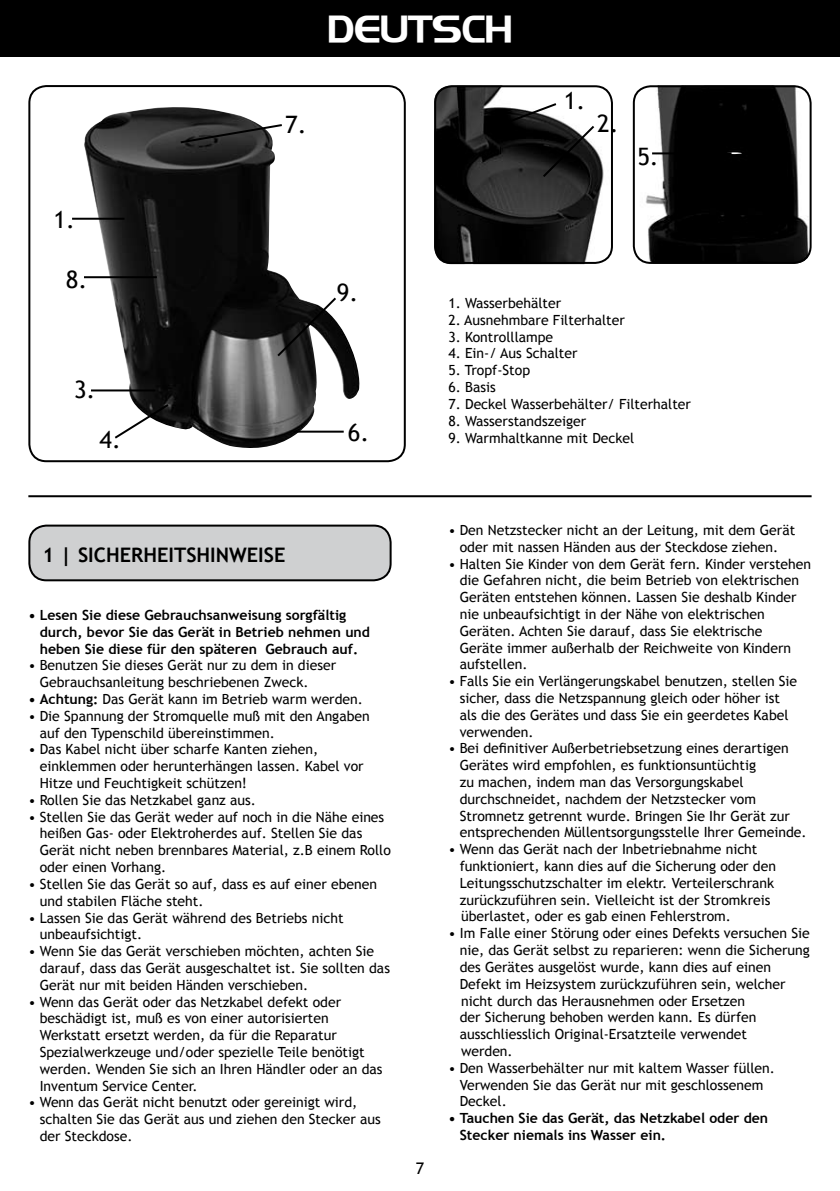
<style>
.page{position:relative;width:840px;height:1191px;background:#fff}
.page>*{position:absolute;margin:0;border:0;box-sizing:border-box;transform-origin:0 0}
.t1{font:36px "Longview";color:#fff}
.t2{font:24px "Trebuchet MS";color:#000}
.t3{font:700 20px "Trebuchet MS";color:#000}
.t4{font:16px "Trebuchet MS";color:#000}
.t5{font:14px/16.8px "Trebuchet MS";color:#000}
.t6{font:700 14px/16.8px "Trebuchet MS";color:#000}
.s1{font-weight:700}
</style>
<div class="page">
<div style="left:0;top:0;width:839px;height:57px;background:#000"></div>
<hr style="left:28px;top:495px;width:783px;height:2px;background:#000">
<div style="left:29px;top:525px;width:361px;height:55px;background:#cfd0d1;border-radius:17px"></div>
<div style="left:28px;top:524px;width:363px;height:57px;border:2px solid #000;border-radius:17px"></div>
<img style="left:632px;top:85px;width:179px;height:179px;border-radius:17px">
<img style="left:434px;top:85px;width:178px;height:179px;border-radius:17px">
<div style="left:434px;top:85px;width:178px;height:179px;border:2px solid #000;border-radius:17px"></div>
<div style="left:632px;top:85px;width:179px;height:179px;border:2px solid #000;border-radius:17px"></div>
<svg style="left:500px;top:101px;width:96px;height:78px"></svg>
<div style="left:723px;top:150px;width:21px;height:6px;border:2px solid #000;border-radius:50%"></div>
<hr style="left:651px;top:152px;width:80px;height:2px;background:#000">
<img style="left:83px;top:107px;width:277px;height:341px">
<div style="left:28px;top:85px;width:377px;height:377px;border:2px solid #000;border-radius:17px"></div>
<hr style="left:72px;top:218px;width:52px;height:2px;background:#000">
<hr style="left:91px;top:389px;width:64px;height:2px;background:#000">
<svg style="left:112px;top:402px;width:59px;height:38px"></svg>
<svg style="left:275px;top:295px;width:63px;height:63px"></svg>
<svg style="left:178px;top:123px;width:106px;height:22px;background:#4d4d4d"></svg>
<hr style="left:84px;top:276px;width:73px;height:2px;background:#000">
<hr style="left:293px;top:430px;width:50px;height:2px;background:#000">
<h2 class="t2" style="left:53px;top:205px;width:23px">1.</h2>
<h2 class="t2" style="left:66px;top:266px;width:23px">8.</h2>
<h2 class="t2" style="left:74px;top:375px;width:23px">3.</h2>
<h2 class="t2" style="left:99px;top:426px;width:23px">4.</h2>
<h1 class="t1" style="left:327px;top:7px;width:186px">DEUTSCH</h1>
<h2 class="t2" style="left:285px;top:110px;width:23px">7.</h2>
<h2 class="t2" style="left:563px;top:87px;width:23px">1.</h2>
<h2 class="t2" style="left:596px;top:109px;width:23px">2.</h2>
<h2 class="t2" style="left:637px;top:142px;width:23px">5.</h2>
<h2 class="t2" style="left:337px;top:279px;width:23px">9.</h2>
<h2 class="t2" style="left:347px;top:418px;width:23px">6.</h2>
<p class="t5" style="left:448px;top:295px;width:114px">1. Wasserbehälter</p>
<p class="t5" style="left:448px;top:312px;width:178px">2. Ausnehmbare Filterhalter</p>
<p class="t5" style="left:448px;top:328px;width:106px">3. Kontrolllampe</p>
<p class="t5" style="left:448px;top:345px;width:130px">4. Ein- / Aus Schalter</p>
<p class="t5" style="left:448px;top:362px;width:83px">5. Tropf-Stop</p>
<p class="t5" style="left:448px;top:379px;width:49px">6. Basis</p>
<p class="t5" style="left:448px;top:396px;width:244px">7. Deckel Wasserbehälter/ Filterhalter</p>
<p class="t5" style="left:448px;top:412px;width:139px">8. Wasserstandszeiger</p>
<p class="t5" style="left:448px;top:429px;width:187px">9. Warmhaltkanne mit Deckel</p>
<h3 class="t3" style="left:43px;top:542px;width:41px">1 | SICHERHEITSHIN</h3>
<h3 class="t3" style="left:229px;top:542px;width:28px">WEISE</h3>
<p class="t6" style="left:40px;top:606px;width:331px;text-indent:-11px">• Lesen Sie diese Gebrauchsanweisung sorgfältig durch, bevor Sie das Gerät in Betrieb nehmen und heben Sie diese für den späteren Gebrauch auf.</p>
<p class="t5" style="left:40px;top:657px;width:298px;text-indent:-11px">• Benutzen Sie dieses Gerät nur zu dem in dieser<br>Gebrauchsanleitung beschriebenen Zweck.</p>
<p class="t5" style="left:28px;top:691px;width:336px"><span class="s1">• Achtung:</span> Das Gerät kann im Betrieb warm werden.</p>
<p class="t5" style="left:40px;top:707px;width:331px;text-indent:-11px">• Die Spannung der Stromquelle muß mit den Angaben auf den Typenschild übereinstimmen.</p>
<p class="t5" style="left:40px;top:741px;width:325px;text-indent:-11px">• Das Kabel nicht über scharfe Kanten ziehen, einklemmen oder herunterhängen lassen. Kabel vor<br>Hitze und Feuchtigkeit schützen!</p>
<p class="t5" style="left:28px;top:791px;width:229px">• Rollen Sie das Netzkabel ganz aus.</p>
<p class="t5" style="left:40px;top:808px;width:352px;text-indent:-11px">• Stellen Sie das Gerät weder auf noch in die Nähe eines heißen Gas- oder Elektroherdes auf. Stellen Sie das Gerät nicht neben brennbares Material, z.B einem Rollo oder einen Vorhang.</p>
<p class="t5" style="left:40px;top:875px;width:338px;text-indent:-11px">• Stellen Sie das Gerät so auf, dass es auf einer ebenen und stabilen Fläche steht.</p>
<p class="t5" style="left:40px;top:909px;width:305px;text-indent:-11px">• Lassen Sie das Gerät während des Betriebs nicht unbeaufsichtigt.</p>
<p class="t5" style="left:40px;top:943px;width:351px;text-indent:-11px">• Wenn Sie das Gerät verschieben möchten, achten Sie darauf, dass das Gerät ausgeschaltet ist. Sie sollten das<br>Gerät nur mit beiden Händen verschieben.</p>
<p class="t5" style="left:40px;top:993px;width:344px;text-indent:-11px">• Wenn das Gerät oder das Netzkabel defekt oder beschädigt ist, muß es von einer autorisierten Werkstatt ersetzt werden, da für die Reparatur Spezialwerkzeuge und/oder spezielle Teile benötigt werden. Wenden Sie sich an I hren Händler oder an das I nventum Service Center.</p>
<p class="t5" style="left:40px;top:1094px;width:342px;text-indent:-11px">• Wenn das Gerät nicht benutzt oder gereinigt wird, schalten Sie das Gerät aus und ziehen den Stecker aus der Steckdose.</p>
<p class="t4" style="left:415px;top:1159px;width:10px">7</p>
<p class="t5" style="left:448px;top:522px;width:348px;text-align:center">• Den Netzstecker nicht an der Leitung, mit dem Gerät oder mit nassen Händen aus der Steckdose ziehen.</p>
<p class="t5" style="left:459px;top:555px;width:353px;text-indent:-11px">• Halten Sie Kinder von dem Gerät fern. Kinder verstehen die Gefahren nicht, die beim Betrieb von elektrischen Geräten entstehen können. Lassen Sie deshalb Kinder nie unbeaufsichtigt in der Nähe von elektrischen Geräten. Achten Sie darauf, dass Sie elektrische<br>Geräte immer außerhalb der Reichweite von Kindern aufstellen.</p>
<p class="t5" style="left:459px;top:673px;width:339px;text-indent:-11px">• Falls Sie ein Verlängerungskabel benutzen, stellen Sie sicher, dass die Netzspannung gleich oder höher ist als die des Gerätes und dass Sie ein geerdetes Kabel verwenden.</p>
<p class="t5" style="left:459px;top:740px;width:348px;text-indent:-11px">• Bei definitiver Außerbetriebsetzung eines derartigen Gerätes wird empfohlen, es funktionsuntüchtig<br>zu machen, indem man das Versorgungskabel durchschneidet, nachdem der Netzstecker vom Stromnetz getrennt wurde. Bringen Sie I hr Gerät zur entsprechenden Müllentsorgungsstelle I hrer Gemeinde.</p>
<p class="t5" style="left:459px;top:841px;width:317px;text-indent:-11px">• Wenn das Gerät nach der I nbetriebnahme nicht funktioniert, kann dies auf die Sicherung oder den Leitungsschutzschalter im elektr. Verteilerschrank zurückzuführen sein. Vielleicht ist der Stromkreis überlastet, oder es gab einen Fehlerstrom.</p>
<p class="t5" style="left:459px;top:925px;width:351px;text-indent:-11px">• I m Falle einer Störung oder eines Defekts versuchen Sie nie, das Gerät selbst zu reparieren: wenn die Sicherung des Gerätes ausgelöst wurde, kann dies auf einen Defekt im Heizsystem zurückzuführen sein, welcher nicht durch das Herausnehmen oder Ersetzen<br>der Sicherung behoben werden kann. Es dürfen ausschliesslich Original-Ersatzteile verwendet<br>werden.</p>
<p class="t5" style="left:459px;top:1059px;width:316px;text-indent:-11px">• Den Wasserbehälter nur mit kaltem Wasser füllen.<br>Verwenden Sie das Gerät nur mit geschlossenem<br>Deckel.</p>
<p class="t6" style="left:459px;top:1109px;width:310px;text-indent:-11px">• Tauchen Sie das Gerät, das Netzkabel oder den<br>Stecker niemals ins Wasser ein.</p>
</div>
